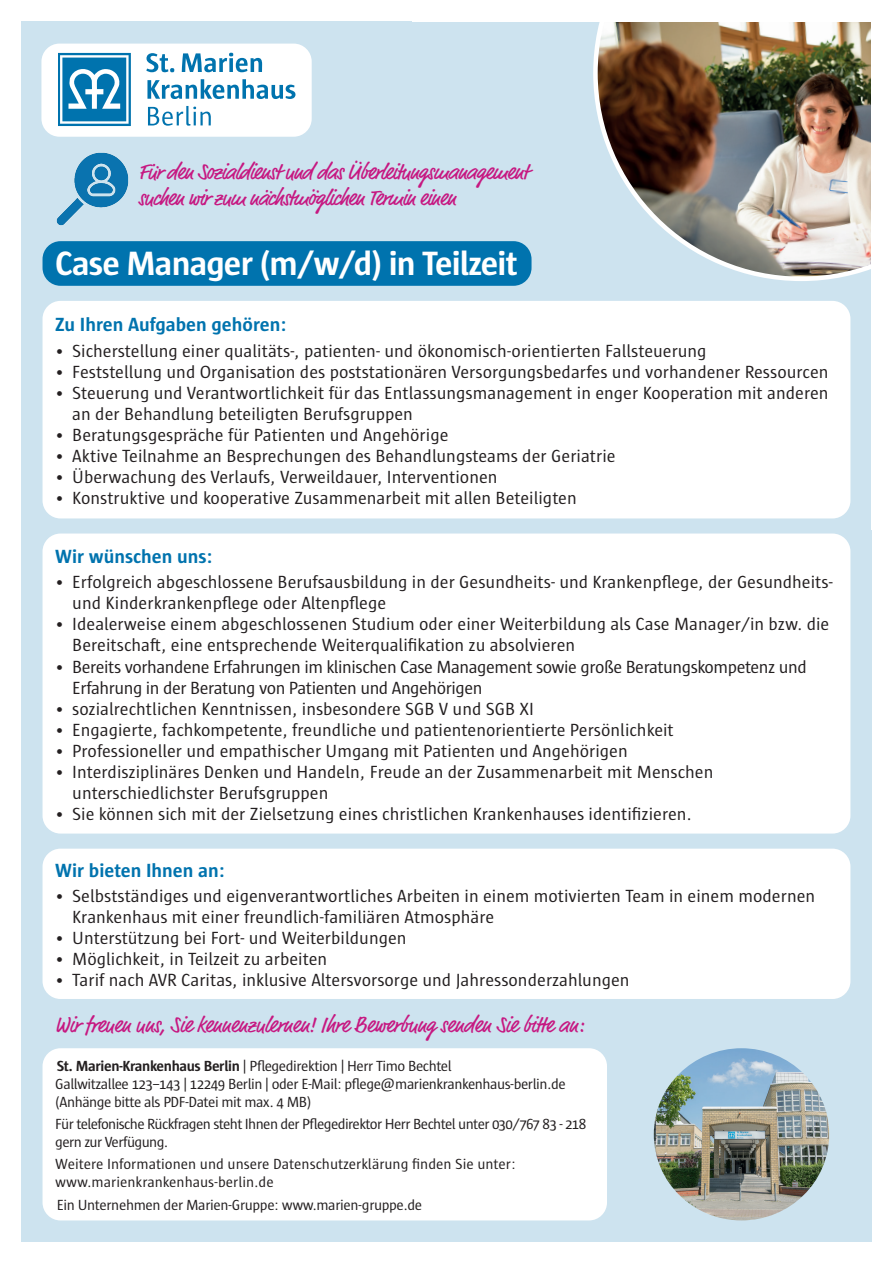
<style>
.page{position:relative;width:893px;height:1263px;background:#fff}
.page>*{position:absolute;margin:0;border:0;box-sizing:border-box;transform-origin:0 0}
.t1{font:700 34.5px "Sun";letter-spacing:-.025em;color:#fff}
.t2{font:22.5px/25.5px "Market Pro";letter-spacing:-.04em;color:#c61881}
.t3{font:22.5px "Market Pro";letter-spacing:-.02em;color:#c61881}
.t4{font:700 19.5px "Sun";color:#0073ae}
.t5{font:18px/21px "Sun";color:#231f20}
.t6{font:18px/21px "Sun";letter-spacing:-.025em;color:#231f20}
.t7{font:15px/18px "Sun";letter-spacing:-.03em;color:#231f20}
.t8{font:15px/18px "Sun";color:#231f20}
.s1{font-weight:700}
</style>
<div class="page">
<div style="left:21px;top:21px;width:851px;height:1221px;background:#cde3ef"></div>
<div style="left:41px;top:44px;width:271px;height:93px;background:#fff;border-radius:18px"></div>
<svg style="left:146px;top:53px;width:28px;height:19px"></svg>
<svg style="left:182px;top:53px;width:80px;height:19px"></svg>
<svg style="left:147px;top:79px;width:148px;height:20px"></svg>
<svg style="left:148px;top:106px;width:63px;height:20px"></svg>
<svg style="left:58px;top:53px;width:73px;height:73px"></svg>
<div style="left:43px;top:241px;width:488px;height:45px;background:#0073ae;border-radius:18px"></div>
<div style="left:43px;top:533px;width:807px;height:300px;background:#fff;border-radius:18px"></div>
<div style="left:43px;top:849px;width:807px;height:150px;background:#fff;border-radius:18px"></div>
<div style="left:43px;top:301px;width:807px;height:217px;background:#fff;border-radius:18px"></div>
<img style="left:654px;top:1048px;width:175px;height:172px">
<div style="left:43px;top:1048px;width:564px;height:172px;background:#fff;border-radius:18px"></div>
<img style="left:593px;top:21px;width:279px;height:260px">
<img style="left:56px;top:153px;width:72px;height:72px">
<p class="t2" style="left:138px;top:160px;width:392px">Für den Sozialdienst und das Überleitungsmanagement suchen wir zum nächstmöglichen Termin einen</p>
<h1 class="t1" style="left:55px;top:245px;width:464px">Case Manager (m/w/d) in Teilzeit</h1>
<p class="t4" style="left:55px;top:314px;width:233px">Zu Ihren Aufgaben gehören:</p>
<p class="t5" style="left:55px;top:340px;width:653px">• Sicherstellung einer qualitäts-, patienten- und ökonomisch-orientierten Fallsteuerung</p>
<p class="t5" style="left:55px;top:361px;width:775px">• Feststellung und Organisation des poststationären Versorgungsbedarfes und vorhandener Ressourcen</p>
<p class="t5" style="left:72px;top:382px;width:758px;text-indent:-17px">• Steuerung und Verantwortlichkeit für das Entlassungsmanagement in enger Kooperation mit anderen an der Behandlung beteiligten Berufsgruppen</p>
<p class="t5" style="left:55px;top:424px;width:395px">• Beratungsgespräche für Patienten und Angehörige</p>
<p class="t5" style="left:55px;top:445px;width:562px">• Aktive Teilnahme an Besprechungen des Behandlungsteams der Geriatrie</p>
<p class="t5" style="left:55px;top:466px;width:444px">• Überwachung des Verlaufs, Verweildauer, Interventionen</p>
<p class="t5" style="left:55px;top:487px;width:523px">• Konstruktive und kooperative Zusammenarbeit mit allen Beteiligten</p>
<p class="t4" style="left:55px;top:546px;width:159px">Wir wünschen uns:</p>
<p class="t5" style="left:72px;top:572px;width:762px;text-indent:-17px">• Erfolgreich abgeschlossene Berufsausbildung in der Gesundheits- und Krankenpflege, der Gesundheits&shy;und Kinderkrankenpflege oder Altenpflege</p>
<p class="t5" style="left:72px;top:614px;width:759px;text-indent:-17px">• Idealerweise einem abgeschlossenen Studium oder einer Weiterbildung als Case Manager/in bzw. die<br>Bereitschaft, eine entsprechende Weiterqualifikation zu absolvieren</p>
<p class="t6" style="left:72px;top:656px;width:736px;text-indent:-17px">• Bereits vorhandene Erfahrungen im klinischen Case Management sowie große Beratungskompetenz und<br>Erfahrung in der Beratung von Patienten und Angehörigen</p>
<p class="t5" style="left:55px;top:698px;width:480px">• sozialrechtlichen Kenntnissen, insbesondere SGB V und SGB XI</p>
<p class="t5" style="left:55px;top:719px;width:620px">• Engagierte, fachkompetente, freundliche und patientenorientierte Persönlichkeit</p>
<p class="t5" style="left:55px;top:740px;width:574px">• Professioneller und empathischer Umgang mit Patienten und Angehörigen</p>
<p class="t5" style="left:72px;top:761px;width:643px;text-indent:-17px">• Interdisziplinäres Denken und Handeln, Freude an der Zusammenarbeit mit Menschen unterschiedlichster Berufsgruppen</p>
<p class="t5" style="left:55px;top:803px;width:638px">• Sie können sich mit der Zielsetzung eines christlichen Krankenhauses identifizieren.</p>
<p class="t4" style="left:55px;top:860px;width:171px">Wir bieten Ihnen an:</p>
<p class="t5" style="left:72px;top:885px;width:744px;text-indent:-17px">• Selbstständiges und eigenverantwortliches Arbeiten in einem motivierten Team in einem modernen<br>Krankenhaus mit einer freundlich-familiären Atmosphäre</p>
<p class="t5" style="left:55px;top:927px;width:353px">• Unterstützung bei Fort- und Weiterbildungen</p>
<p class="t5" style="left:55px;top:948px;width:273px">• Möglichkeit, in Teilzeit zu arbeiten</p>
<p class="t5" style="left:55px;top:969px;width:576px">• Tarif nach AVR Caritas, inklusive Altersvorsorge und Jahressonderzahlungen</p>
<p class="t3" style="left:55px;top:1009px;width:530px">Wir freuen uns, Sie kennenzulernen! Ihre Bewerbung senden Sie bitte an:</p>
<p class="t7" style="left:55px;top:1057px;width:512px"><span class="s1">St. Marien-Krankenhaus Berlin</span> | Pflegedirektion | Herr Timo Bechtel<br>Gallwitzallee 123–143 | 12249 Berlin | oder E-Mail: pflege@marienkrankenhaus-berlin.de (Anhänge bitte als PDF-Datei mit max. 4 MB)</p>
<p class="t7" style="left:55px;top:1115px;width:532px">Für telefonische Rückfragen steht Ihnen der Pflegedirektor Herr Bechtel unter 030/767 83 - 218 gern zur Verfügung.</p>
<p class="t8" style="left:55px;top:1155px;width:462px">Weitere Informationen und unsere Datenschutzerklärung finden Sie unter: www.marienkrankenhaus-berlin.de</p>
<p class="t7" style="left:57px;top:1195px;width:367px">Ein Unternehmen der Marien-Gruppe: www.marien-gruppe.de</p>
</div>
